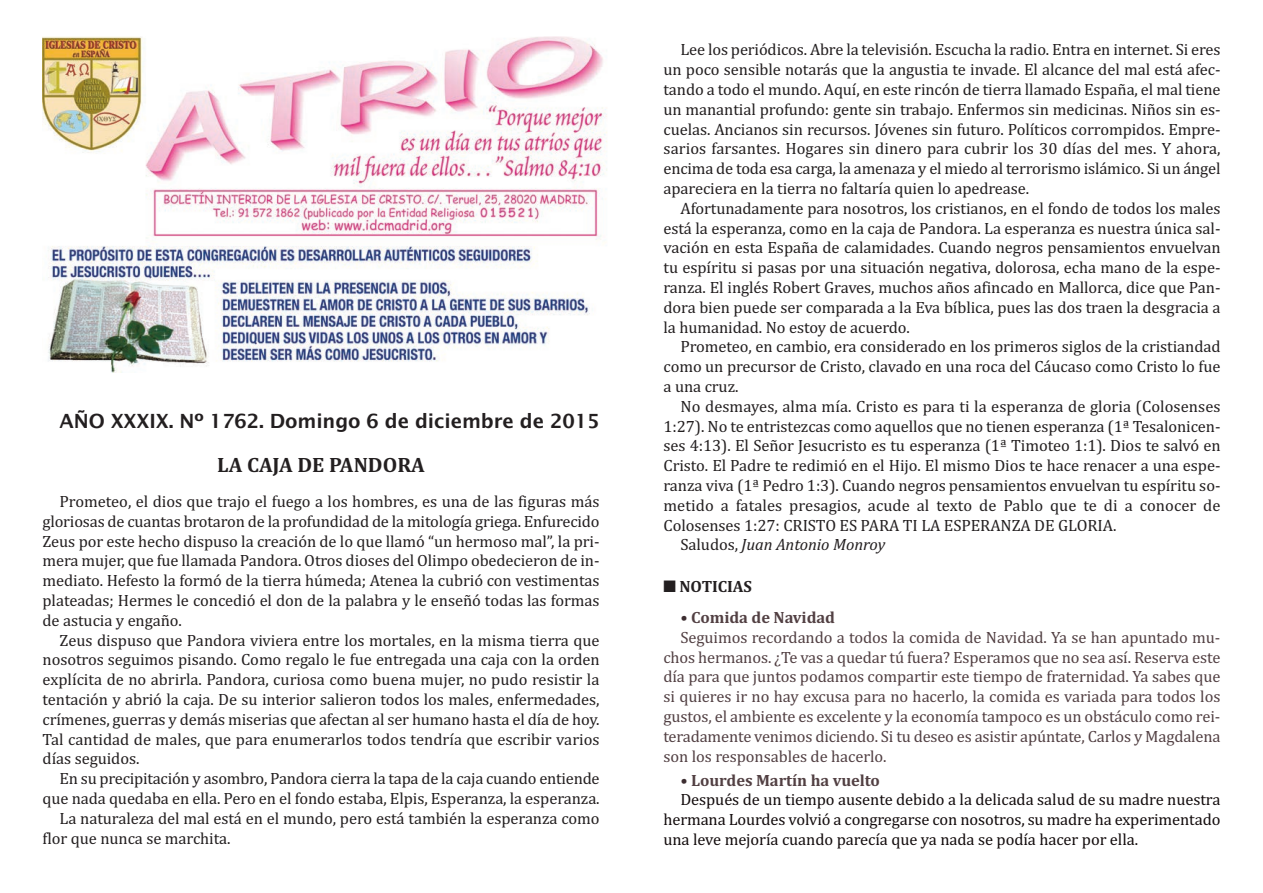
<style>
.page{position:relative;width:1263px;height:893px;background:#fff}
.page>*{position:absolute;margin:0;border:0;box-sizing:border-box;transform-origin:0 0}
.t1{font:700 21px "Cambria";color:#231f20}
.t2{font:600 19.5px "Lucida Sans";letter-spacing:-.005em;color:#231f20}
.t3{font:16.5px/19.8px "Cambria";letter-spacing:-.005em;color:#231f20;text-align:justify}
.t4{font:16.5px "Cambria";letter-spacing:-.005em;color:#524043}
.t5{font:16.5px "Cambria";letter-spacing:-.005em;color:#130c0d}
.t6{font:700 16.5px "Cambria";letter-spacing:-.005em;color:#524043}
.t7{font:italic 16.5px "Cambria";letter-spacing:-.005em;color:#231f20}
.t8{font:700 16.5px "Cambria";letter-spacing:-.005em;color:#231f20}
.s1{font-style:normal}
.s2{font-weight:400;color:#3d2e31}
</style>
<div class="page">
<img style="left:43px;top:37px;width:564px;height:336px">
<p class="t2" style="left:60px;top:410px;width:542px">AÑO XXXIX. Nº 1762. Domingo 6 de diciembre de 2015</p>
<p class="t1" style="left:217px;top:452px;width:209px">LA CAJA DE PANDORA</p>
<p class="t3" style="left:43px;top:491px;width:559px;text-indent:17px">Prometeo, el dios que trajo el fuego a los hombres, es una de las figuras más gloriosas de cuantas brotaron de la profundidad de la mitología griega. Enfurecido Zeus por este hecho dispuso la creación de lo que llamó “un hermoso mal”, la pri&shy;mera mujer, que fue llamada Pandora. Otros dioses del Olimpo obedecieron de in&shy;mediato. Hefesto la formó de la tierra húmeda; Atenea la cubrió con vestimentas plateadas; Hermes le concedió el don de la palabra y le enseñó todas las formas de astucia y engaño.</p>
<p class="t3" style="left:43px;top:630px;width:559px;text-indent:17px">Zeus dispuso que Pandora viviera entre los mortales, en la misma tierra que nosotros seguimos pisando. Como regalo le fue entregada una caja con la orden explícita de no abrirla. Pandora, curiosa como buena mujer, no pudo resistir la tentación y abrió la caja. De su interior salieron todos los males, enfermedades, crímenes, guerras y demás miserias que afectan al ser humano hasta el día de hoy.<br>Tal cantidad de males, que para enumerarlos todos tendría que escribir varios días seguidos.</p>
<p class="t3" style="left:60px;top:769px;width:542px">En su precipitación y asombro, Pandora cierra la tapa de la caja cuando entiende</p>
<p class="t3" style="left:43px;top:788px;width:559px">que nada quedaba en ella. Pero en el fondo estaba, Elpis, Esperanza, la esperanza.</p>
<p class="t3" style="left:60px;top:808px;width:542px">La naturaleza del mal está en el mundo, pero está también la esperanza como</p>
<p class="t3" style="left:43px;top:828px;width:189px">flor que nunca se marchita.</p>
<p class="t3" style="left:663px;top:40px;width:559px;text-indent:17px">Lee los periódicos. Abre la televisión. Escucha la radio. Entra en internet. Si eres un poco sensible notarás que la angustia te invade. El alcance del mal está afec&shy;tando a todo el mundo. Aquí, en este rincón de tierra llamado España, el mal tiene un manantial profundo: gente sin trabajo. Enfermos sin medicinas. Niños sin es&shy;cuelas. Ancianos sin recursos. Jóvenes sin futuro. Políticos corrompidos. Empre&shy;sarios farsantes. Hogares sin dinero para cubrir los 30 días del mes. Y ahora, encima de toda esa carga, la amenaza y el miedo al terrorismo islámico. Si un ángel apareciera en la tierra no faltaría quien lo apedrease.</p>
<p class="t3" style="left:663px;top:198px;width:559px;text-indent:17px">Afortunadamente para nosotros, los cristianos, en el fondo de todos los males está la esperanza, como en la caja de Pandora. La esperanza es nuestra única sal&shy;vación en esta España de calamidades. Cuando negros pensamientos envuelvan tu espíritu si pasas por una situación negativa, dolorosa, echa mano de la espe&shy;ranza. El inglés Robert Graves, muchos años afincado en Mallorca, dice que Pan&shy;dora bien puede ser comparada a la Eva bíblica, pues las dos traen la desgracia a la humanidad. No estoy de acuerdo.</p>
<p class="t3" style="left:663px;top:337px;width:559px;text-indent:17px">Prometeo, en cambio, era considerado en los primeros siglos de la cristiandad como un precursor de Cristo, clavado en una roca del Cáucaso como Cristo lo fue a una cruz.</p>
<p class="t3" style="left:680px;top:396px;width:542px">No desmayes, alma mía. Cristo es para ti la esperanza de gloria (Colosenses</p>
<p class="t3" style="left:663px;top:416px;width:558px">1:27). No te entristezcas como aquellos que no tienen esperanza (1ª Tesalonicen-</p>
<p class="t3" style="left:663px;top:436px;width:559px">ses 4:13). El Señor Jesucristo es tu esperanza (1ª Timoteo 1:1). Dios te salvó en</p>
<p class="t3" style="left:663px;top:456px;width:558px">Cristo. El Padre te redimió en el Hijo. El mismo Dios te hace renacer a una espe-</p>
<p class="t3" style="left:663px;top:475px;width:558px">ranza viva (1ª Pedro 1:3). Cuando negros pensamientos envuelvan tu espíritu so-</p>
<p class="t3" style="left:663px;top:495px;width:559px">metido a fatales presagios, acude al texto de Pablo que te di a conocer de</p>
<p class="t3" style="left:663px;top:515px;width:454px">Colosenses 1:27: CRISTO ES PARA TI LA ESPERANZA DE GLORIA.</p>
<p class="t7" style="left:680px;top:535px;width:206px"><span class="s1">Saludos,</span> Juan Antonio Monroy</p>
<p class="t8" style="left:663px;top:577px;width:90px">■ NOTICIAS</p>
<p class="t6" style="left:680px;top:608px;width:156px"><span class="s2">•</span> Comida de Navidad</p>
<p class="t4" style="left:680px;top:627px;width:541px">Seguimos recordando a todos la comida de Navidad. Ya se han apuntado mu-</p>
<p class="t4" style="left:663px;top:647px;width:559px">chos hermanos. ¿Te vas a quedar tú fuera? Esperamos que no sea así. Reserva este</p>
<p class="t4" style="left:663px;top:667px;width:559px">día para que juntos podamos compartir este tiempo de fraternidad. Ya sabes que</p>
<p class="t4" style="left:663px;top:687px;width:559px">si quieres ir no hay excusa para no hacerlo, la comida es variada para todos los</p>
<p class="t4" style="left:663px;top:707px;width:558px">gustos, el ambiente es excelente y la economía tampoco es un obstáculo como rei-</p>
<p class="t4" style="left:663px;top:726px;width:558px">teradamente venimos diciendo. Si tu deseo es asistir apúntate, Carlos y Magdalena</p>
<p class="t4" style="left:663px;top:746px;width:225px">son los responsables de hacerlo.</p>
<p class="t6" style="left:680px;top:770px;width:201px"><span class="s2">•</span> Lourdes Martín ha vuelto</p>
<p class="t5" style="left:680px;top:790px;width:541px">Después de un tiempo ausente debido a la delicada salud de su madre nuestra</p>
<p class="t5" style="left:663px;top:810px;width:559px">hermana Lourdes volvió a congregarse con nosotros, su madre ha experimentado</p>
<p class="t5" style="left:663px;top:830px;width:476px">una leve mejoría cuando parecía que ya nada se podía hacer por ella.</p>
</div>
